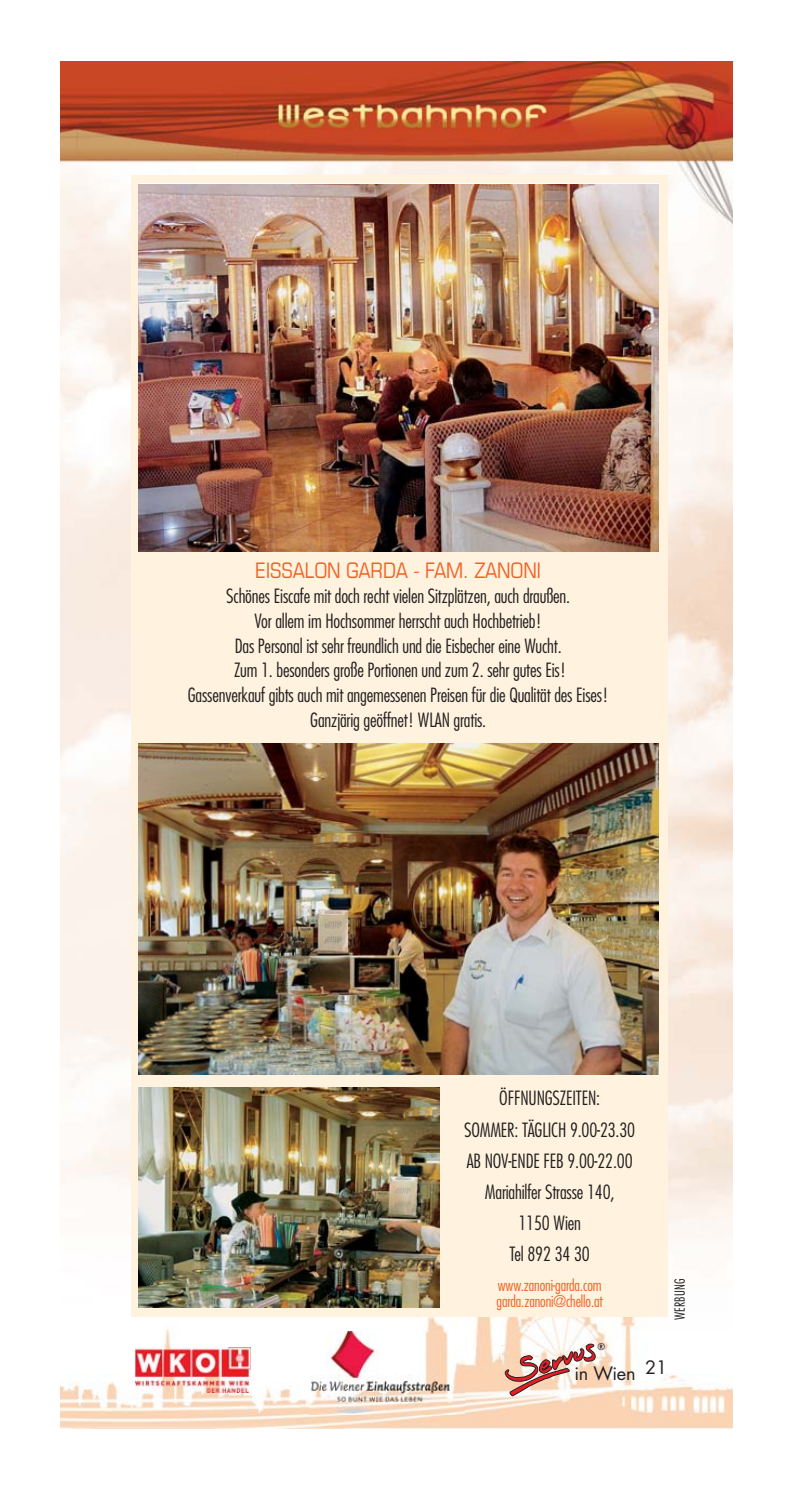
<style>
.page{position:relative;width:798px;height:1499px;background:#fff}
.page>*{position:absolute;margin:0;border:0;box-sizing:border-box;transform-origin:0 0}
.t1{font:condensed 21.38px "Eurostile";letter-spacing:-.01em;color:#f16124}
.t2{font:300 condensed 19.12px/24.8px "Futura";letter-spacing:-.01em;color:#231f20;text-align:center}
.t3{font:18px "Futura";letter-spacing:-.015em;color:#231f20}
.t4{font:300 condensed 15.75px/16.9px "Futura";letter-spacing:-.01em;color:#f16124}
.t5{font:300 condensed 13.5px "Futura";letter-spacing:.01em;color:#231f20}
.t6{font:500 9px "Futura";color:#231f20}
</style>
<div class="page">
<img style="left:61px;top:61px;width:671px;height:1368px">
<svg style="left:504px;top:1343px;width:95px;height:53px"></svg>
<img style="left:309px;top:1332px;width:155px;height:82px">
<img style="left:135px;top:1347px;width:115px;height:45px">
<div style="left:131px;top:175px;width:535px;height:1142px;background:#fff3df"></div>
<img style="left:139px;top:184px;width:519px;height:367px">
<img style="left:139px;top:743px;width:519px;height:332px">
<img style="left:139px;top:1087px;width:300px;height:220px">
<p class="t1" style="left:255px;top:563px;width:287px">EISSALON GARDA - FAM. ZANONI</p>
<p class="t2" style="left:188px;top:585px;width:422px">Schönes Eiscafe mit doch recht vielen Sitzplätzen, auch draußen.<br>Vor allem im Hochsommer herrscht auch Hochbetrieb!<br>Das Personal ist sehr freundlich und die Eisbecher eine Wucht.<br>Zum 1. besonders große Portionen und zum 2. sehr gutes Eis!<br>Gassenverkauf gibts auch mit angemessenen Preisen für die Qualität des Eises!<br>Ganzjärig geöffnet! WLAN gratis.</p>
<p class="t2" style="left:464px;top:1084px;width:172px;line-height:31.3px">ÖFFNUNGSZEITEN:<br>SOMMER: TÄGLICH 9.00-23.30<br>AB NOV-ENDE FEB 9.00-22.00<br>Mariahilfer Strasse 140,<br>1150 Wien<br>Tel 892 34 30</p>
<p class="t4" style="left:496px;top:1277px;width:108px">www.zanoni-garda.com garda.zanoni@chello.at</p>
<p class="t6" style="left:597px;top:1342px;width:9px">®</p>
<p class="t3" style="left:574px;top:1365px;width:63px">in Wien</p>
<p class="t3" style="left:645px;top:1359px;width:23px">21</p>
<p class="t5" style="left:673px;top:1320px;width:43px;rotate:-90deg">WERBUNG</p>
</div>
